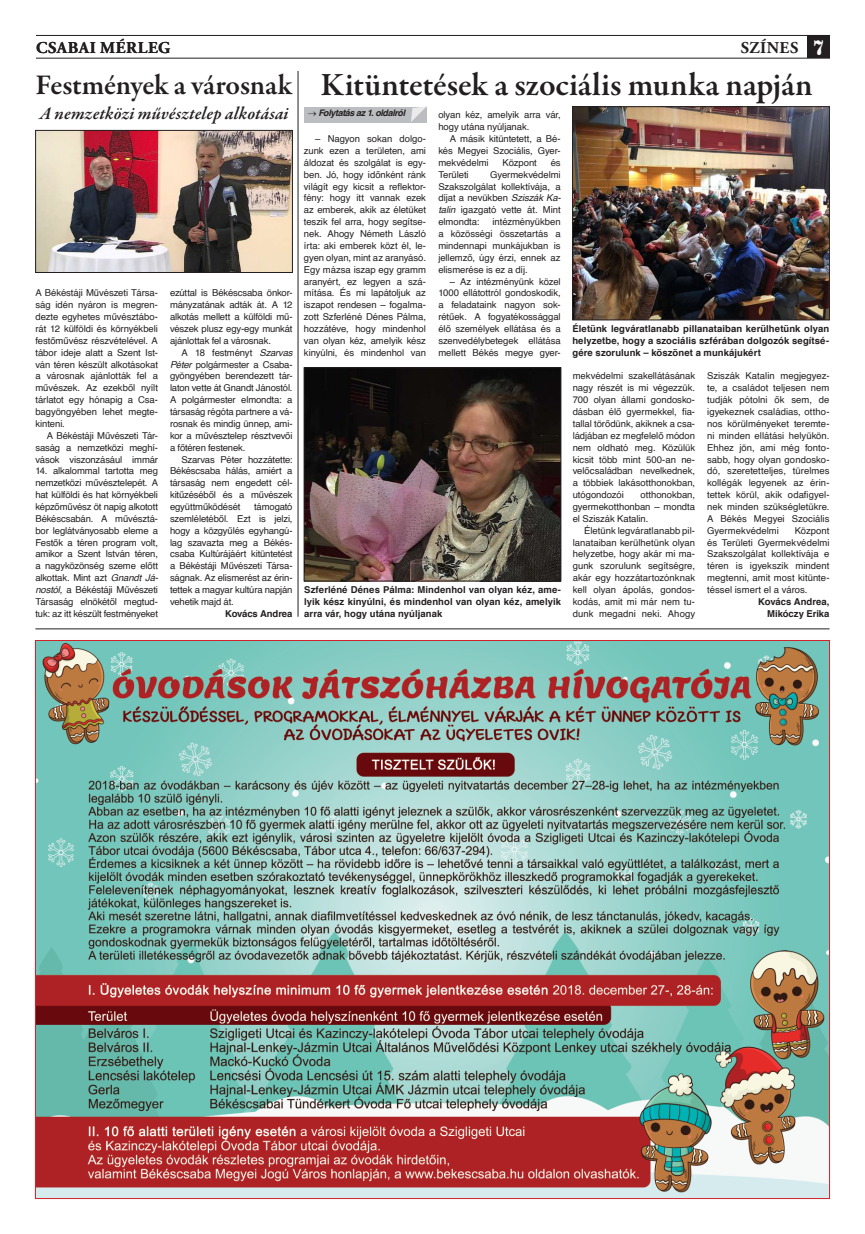
<style>
.page{position:relative;width:865px;height:1234px;background:#fff}
.page>*{position:absolute;margin:0;border:0;box-sizing:border-box;transform-origin:0 0}
.t1{font:600 33px "Garamond Premr Pro";letter-spacing:-.005em;color:#231f20}
.t2{font:600 29px "Garamond Premr Pro";letter-spacing:-.01em;color:#231f20}
.t3{font:italic 600 18px "Garamond Premr Pro";letter-spacing:.005em;color:#231f20}
.t4{font:700 16.5px "Adobe Garamond Pro";letter-spacing:.035em;color:#231f20}
.t5{font:9.5px/11.9px "Helvetica";letter-spacing:-.005em;color:#231f20;text-align:justify}
.t6{font:700 9.5px/11.9px "Helvetica";letter-spacing:.005em;color:#231f20;text-align:justify}
.t7{font:italic 700 9px "Helvetica";letter-spacing:-.04em;color:#231f20}
.s1{font-family:"News 701 BT Bold A";font-weight:400;font-size:20px;color:#fff}
.s2{font-style:italic}
</style>
<div class="page">
<div style="left:807px;top:35px;width:23px;height:23px;background:#231f20"></div>
<hr style="left:36px;top:35px;width:794px;height:1px;background:#231f20">
<hr style="left:36px;top:58px;width:794px;height:1px;background:#231f20">
<hr style="left:35px;top:628px;width:794px;height:1px;background:#231f20">
<hr style="left:298px;top:71px;width:1px;height:545px;background:#231f20">
<div style="left:304px;top:106px;width:91px;height:16px;background:#bcbdc0"></div>
<div style="left:391px;top:107px;width:36px;height:15px;background:#bcbdc0"></div>
<svg style="left:411px;top:106px;width:16px;height:16px"></svg>
<img style="left:574px;top:108px;width:253px;height:210px">
<div style="left:572px;top:106px;width:257px;height:214px;border:1px solid #231f20"></div>
<img style="left:306px;top:369px;width:253px;height:210px">
<div style="left:304px;top:367px;width:257px;height:214px;border:1px solid #231f20"></div>
<img style="left:37px;top:132px;width:253px;height:138px">
<div style="left:35px;top:130px;width:257px;height:142px;border:1px solid #231f20"></div>
<img style="left:37px;top:642px;width:791px;height:554px">
<h3 class="t4" style="left:36px;top:38px;width:136px">CSABAI MÉRLEG</h3>
<h3 class="t4" style="left:741px;top:38px;width:85px">SZÍNES <span class="s1">7</span></h3>
<h1 class="t1" style="left:320px;top:65px;width:494px">Kitüntetések a szociális munka napján</h1>
<p class="t7" style="left:308px;top:106px;width:99px">→ Folytatás az 1. oldalról</p>
<p class="t5" style="left:304px;top:133px;width:124px;text-indent:11px">– Nagyon sokan dolgo&shy;zunk ezen a területen, ami áldozat és szolgálat is egy&shy;ben. Jó, hogy időnként ránk világít egy kicsit a reflektor&shy;fény: hogy itt vannak ezek az emberek, akik az életüket teszik fel arra, hogy segítse&shy;nek. Ahogy Németh László írta: aki emberek közt él, le&shy;gyen olyan, mint az aranyásó.<br>Egy mázsa iszap egy gramm aranyért, ez legyen a szá&shy;mítása. És mi lapátoljuk az iszapot rendesen – fogalma&shy;zott Szferléné Dénes Pálma, hozzátéve, hogy mindenhol van olyan kéz, amelyik kész kinyúlni, és mindenhol van</p>
<h2 class="t2" style="left:35px;top:67px;width:258px">Festmények a városnak</h2>
<h3 class="t3" style="left:39px;top:102px;width:251px">A nemzetközi művésztelep alkotásai</h3>
<p class="t5" style="left:438px;top:109px;width:124px">olyan kéz, amelyik arra vár, hogy utána nyúljanak.</p>
<p class="t5" style="left:438px;top:133px;width:124px;text-indent:11px">A másik kitüntetett, a Bé&shy;kés Megyei Szociális, Gyer&shy;mekvédelmi</p>
<p class="t5" style="left:502px;top:157px;width:36px">Központ</p>
<p class="t5" style="left:550px;top:157px;width:11px">és</p>
<p class="t5" style="left:438px;top:169px;width:124px;text-indent:52px">Gyermekvédelmi Szakszolgálat kollektívája, a díjat a nevükben <span class="s2">Sziszák Ka&shy;talin</span> igazgató vette át. Mint elmondta:</p>
<p class="t5" style="left:438px;top:169px;width:32px">Területi</p>
<p class="t5" style="left:438px;top:216px;width:124px;text-indent:54px">intézményükben a közösségi összetartás a mindennapi munkájukban is jellemző, úgy érzi, ennek az elismerése is ez a díj.</p>
<p class="t5" style="left:438px;top:275px;width:124px;text-indent:11px">– Az intézményünk közel 1000 ellátottról gondoskodik, a feladataink nagyon sok&shy;rétűek. A fogyatékossággal élő személyek ellátása és a szenvedélybetegek ellátása mellett Békés megye gyer-</p>
<p class="t5" style="left:35px;top:287px;width:124px">A Békéstáji Művészeti Társa&shy;ság idén nyáron is megren&shy;dezte egyhetes művésztábo&shy;rát 12 külföldi és környékbeli festőművész részvételével. A tábor ideje alatt a Szent Ist&shy;ván téren készült alkotásokat a városnak ajánlották fel a művészek. Az ezekből nyílt tárlatot egy hónapig a Csa&shy;bagyöngyében lehet megte&shy;kinteni.</p>
<p class="t5" style="left:35px;top:429px;width:124px;text-indent:11px">A Békéstáji Művészeti Tár&shy;saság a nemzetközi meghí&shy;vások viszonzásául immár</p>
<p class="t5" style="left:35px;top:465px;width:124px">14. alkalommal tartotta meg nemzetközi művésztelepét. A hat külföldi és hat környékbeli képzőművész öt napig alkotott Békéscsabán. A művésztá&shy;bor leglátványosabb eleme a Festők a téren program volt, amikor a Szent István téren, a nagyközönség szeme előtt alkottak. Mint azt <span class="s2">Gnandt Já&shy;nostól,</span> a Békéstáji Művészeti Társaság elnökétől megtud&shy;tuk: az itt készült festményeket</p>
<p class="t5" style="left:170px;top:287px;width:124px">ezúttal is Békéscsaba önkor&shy;mányzatának adták át. A 12 alkotás mellett a külföldi mű&shy;vészek plusz egy-egy munkát ajánlottak fel a városnak.</p>
<p class="t5" style="left:170px;top:346px;width:124px;text-indent:11px">A 18 festményt <span class="s2">Szarvas Péter</span> polgármester a Csaba&shy;gyöngyében berendezett tár&shy;laton vette át Gnandt Jánostól.<br>A polgármester elmondta: a társaság régóta partnere a vá&shy;rosnak és mindig ünnep, ami&shy;kor a művésztelep résztvevői a főtéren festenek.</p>
<p class="t5" style="left:170px;top:453px;width:124px;text-indent:11px">Szarvas Péter hozzátette:<br>Békéscsaba hálás, amiért a társaság nem engedett cél&shy;kitűzéséből és a művészek együttműködését</p>
<p class="t6" style="left:572px;top:323px;width:258px">Életünk legváratlanabb pillanataiban kerülhetünk olyan helyzetbe, hogy a szociális szférában dolgozók segítsé&shy;gére szorulunk – köszönet a munkájukért</p>
<p class="t5" style="left:707px;top:370px;width:124px">Sziszák Katalin megjegyez&shy;te, a családot teljesen nem tudják pótolni ők sem, de igyekeznek családias, ottho&shy;nos körülményeket teremte&shy;ni minden ellátási helyükön.<br>Ehhez jön, ami még fonto&shy;sabb, hogy olyan gondosko&shy;dó, szeretetteljes, türelmes kollégák legyenek az érin&shy;tettek körül, akik odafigyel&shy;nek minden szükségletükre.<br>A Békés Megyei Szociális Gyermekvédelmi</p>
<p class="t5" style="left:572px;top:370px;width:124px">mekvédelmi szakellátásának nagy részét is mi végezzük.<br>700 olyan állami gondosko&shy;dásban élő gyermekkel, fia&shy;tallal törődünk, akiknek a csa&shy;ládjában ez megfelelő módon nem oldható meg. Közülük kicsit több mint 500-an ne&shy;velőcsaládban nevelkednek, a többiek lakásotthonokban, utógondozói</p>
<p class="t5" style="left:572px;top:489px;width:124px;text-indent:68px">otthonokban, gyermekotthonban – mondta el Sziszák Katalin.</p>
<p class="t5" style="left:572px;top:524px;width:124px;text-indent:11px">Életünk legváratlanabb pil&shy;lanataiban kerülhetünk olyan helyzetbe, hogy akár mi ma&shy;gunk szorulunk segítségre, akár egy hozzátartozónknak kell olyan ápolás, gondos&shy;kodás, amit mi már nem tu&shy;dunk megadni neki. Ahogy</p>
<p class="t5" style="left:170px;top:501px;width:124px;text-indent:84px">támogató szemléletéből. Ezt is jelzi, hogy a közgyűlés egyhangú&shy;lag szavazta meg a Békés&shy;csaba Kultúrájáért kitüntetést a Békéstáji Művészeti Társa&shy;ságnak. Az elismerést az érin&shy;tettek a magyar kultúra napján vehetik majd át.</p>
<p class="t6" style="left:225px;top:607px;width:69px">Kovács Andrea</p>
<p class="t5" style="left:707px;top:524px;width:124px;text-indent:88px">Központ és Területi Gyermekvédelmi Szakszolgálat kollektívája e téren is igyekszik mindent megtenni, amit most kitünte&shy;téssel ismert el a város.</p>
<p class="t6" style="left:758px;top:595px;width:73px;text-align:right">Kovács Andrea,<br>Mikóczy Erika</p>
<p class="t6" style="left:304px;top:583px;width:258px">Szferléné Dénes Pálma: Mindenhol van olyan kéz, ame&shy;lyik kész kinyúlni, és mindenhol van olyan kéz, amelyik arra vár, hogy utána nyúljanak</p>
</div>
